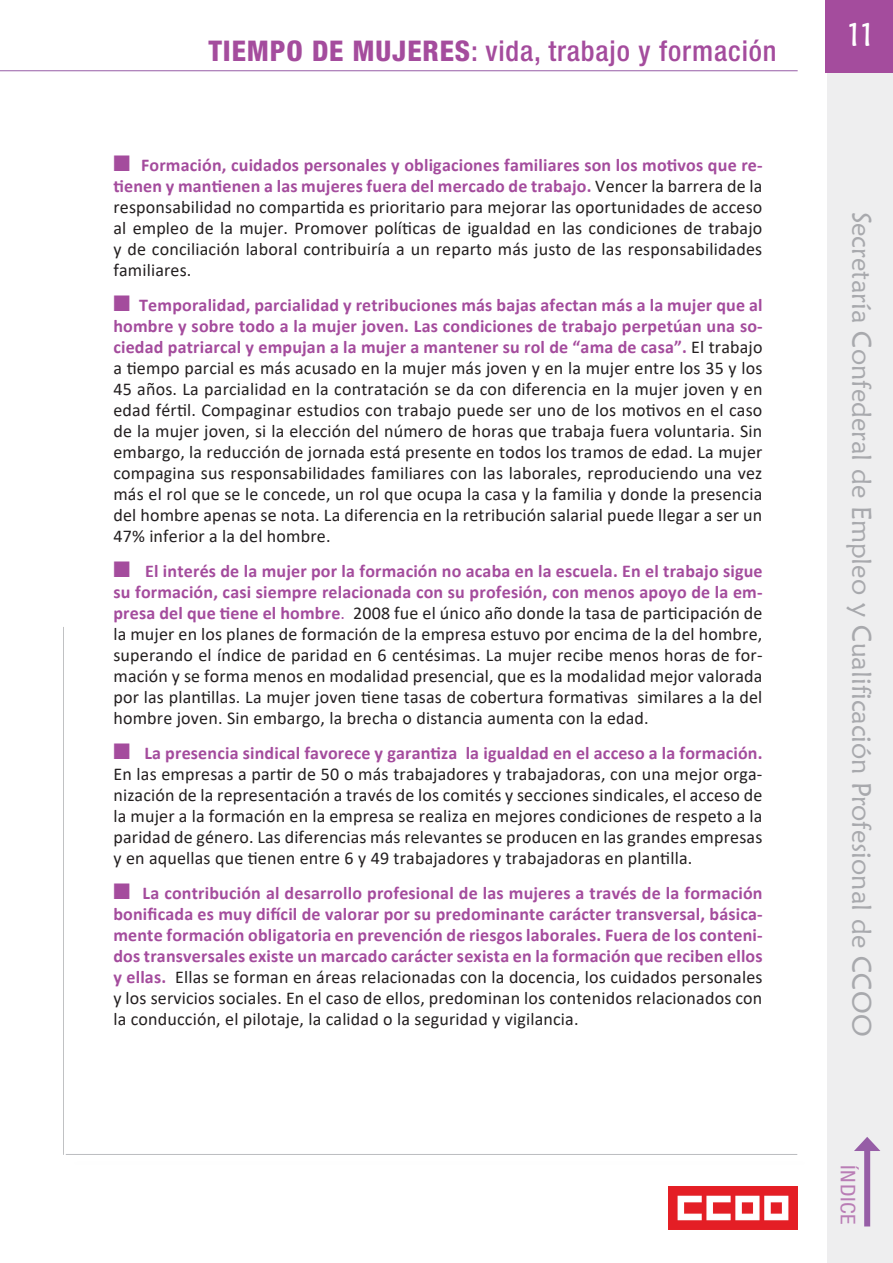
<style>
.page{position:relative;width:893px;height:1263px;background:#fff}
.page>*{position:absolute;margin:0;border:0;box-sizing:border-box;transform-origin:0 0}
.t1{font:33px "Maiandra GD";color:#fff}
.t2{font:500 condensed 28.5px "Helvetica Neue";letter-spacing:.03em;color:#a44c9d}
.t3{font:27px "Maiandra GD";color:#a8a9ad}
.t4{font:condensed 20.25px "Helvetica Neue";letter-spacing:.03em;color:#b97db5;scale:1.11 1}
.t5{font:18px/21px "Calibri";letter-spacing:.01em;color:#231f20;text-align:justify}
.t6{font:700 18px/21px "Calibri";letter-spacing:.01em;color:#a44c9d;text-align:justify}
.s1{font-weight:800}
.s2{color:#a44c9d}
.s3{font-weight:700;color:#a44c9d}
.s4{font-weight:400;color:#231f20}
</style>
<div class="page">
<div style="left:827px;top:2px;width:66px;height:1261px;background:#eeeeef"></div>
<hr style="left:66px;top:1154px;width:731px;height:1px;background:#bcbdc0">
<hr style="left:63px;top:627px;width:1px;height:528px;background:#bcbdc0">
<hr style="left:0;top:71px;width:798px;height:1px;background:#965da6">
<img style="left:668px;top:1186px;width:129px;height:43px">
<div style="left:825px;top:0;width:68px;height:73px;background:#a44c9d"></div>
<div style="left:864px;top:1146px;width:6px;height:80px;background:#965da6"></div>
<svg style="left:854px;top:1137px;width:26px;height:14px"></svg>
<h2 class="t2" style="left:208px;top:34px;width:570px"><span class="s1">TIEMPO DE MUJERES</span>: vida, trabajo y formación</h2>
<p class="t5" style="left:113px;top:154px;width:651px"><span class="s2">■</span> <span class="s3">Formación, cuidados personales y obligaciones familiares son los motivos que re&shy;tienen y mantienen a las mujeres fuera del mercado de trabajo.</span> Vencer la barrera de la responsabilidad no compartida es prioritario para mejorar las oportunidades de acceso al empleo de la mujer. Promover políticas de igualdad en las condiciones de trabajo y de conciliación laboral contribuiría a un reparto más justo de las responsabilidades familiares.</p>
<p class="t5" style="left:113px;top:294px;width:651px"><span class="s2">■</span> <span class="s3">Temporalidad, parcialidad y retribuciones más bajas afectan más a la mujer que al hombre y sobre todo a la mujer joven. Las condiciones de trabajo perpetúan una so&shy;ciedad patriarcal y empujan a la mujer a mantener su rol de “ama de casa”.</span> El trabajo a tiempo parcial es más acusado en la mujer más joven y en la mujer entre los 35 y los 45 años. La parcialidad en la contratación se da con diferencia en la mujer joven y en edad fértil. Compaginar estudios con trabajo puede ser uno de los motivos en el caso de la mujer joven, si la elección del número de horas que trabaja fuera voluntaria. Sin embargo, la reducción de jornada está presente en todos los tramos de edad. La mujer compagina sus responsabilidades familiares con las laborales, reproduciendo una vez más el rol que se le concede, un rol que ocupa la casa y la familia y donde la presencia del hombre apenas se nota. La diferencia en la retribución salarial puede llegar a ser un 47% inferior a la del hombre.</p>
<p class="t5" style="left:113px;top:560px;width:651px"><span class="s2">■</span> <span class="s3">El interés de la mujer por la formación no acaba en la escuela. En el trabajo sigue su formación, casi siempre relacionada con su profesión, con menos apoyo de la em&shy;presa del que tiene el hombre</span><span class="s2">.</span> 2008 fue el único año donde la tasa de participación de la mujer en los planes de formación de la empresa estuvo por encima de la del hombre, superando el índice de paridad en 6 centésimas. La mujer recibe menos horas de for&shy;mación y se forma menos en modalidad presencial, que es la modalidad mejor valorada por las plantillas. La mujer joven tiene tasas de cobertura formativas similares a la del hombre joven. Sin embargo, la brecha o distancia aumenta con la edad.</p>
<p class="t5" style="left:113px;top:742px;width:651px"><span class="s2">■</span> <span class="s3">La presencia sindical favorece y garantiza la igualdad en el acceso a la formación.<br></span>En las empresas a partir de 50 o más trabajadores y trabajadoras, con una mejor orga&shy;nización de la representación a través de los comités y secciones sindicales, el acceso de la mujer a la formación en la empresa se realiza en mejores condiciones de respeto a la paridad de género. Las diferencias más relevantes se producen en las grandes empresas y en aquellas que tienen entre 6 y 49 trabajadores y trabajadoras en plantilla.</p>
<p class="t6" style="left:113px;top:882px;width:651px">■ La contribución al desarrollo profesional de las mujeres a través de la formación bonificada es muy difícil de valorar por su predominante carácter transversal, básica&shy;mente formación obligatoria en prevención de riesgos laborales. Fuera de los conteni&shy;dos transversales existe un marcado carácter sexista en la formación que reciben ellos y ellas. <span class="s4">Ellas se forman en áreas relacionadas con la docencia, los cuidados personales y los servicios sociales. En el caso de ellos, predominan los contenidos relacionados con la conducción, el pilotaje, la calidad o la seguridad y vigilancia.</span></p>
<h1 class="t1" style="left:847px;top:15px;width:28px">11</h1>
<h3 class="t3" style="left:878px;top:212px;width:826px;rotate:90deg">Secretaría Confederal de Empleo y Cualificación Profesional de CCOO</h3>
<p class="t4" style="left:860px;top:1165px;width:55px;rotate:90deg">ÍNDICE</p>
</div>
